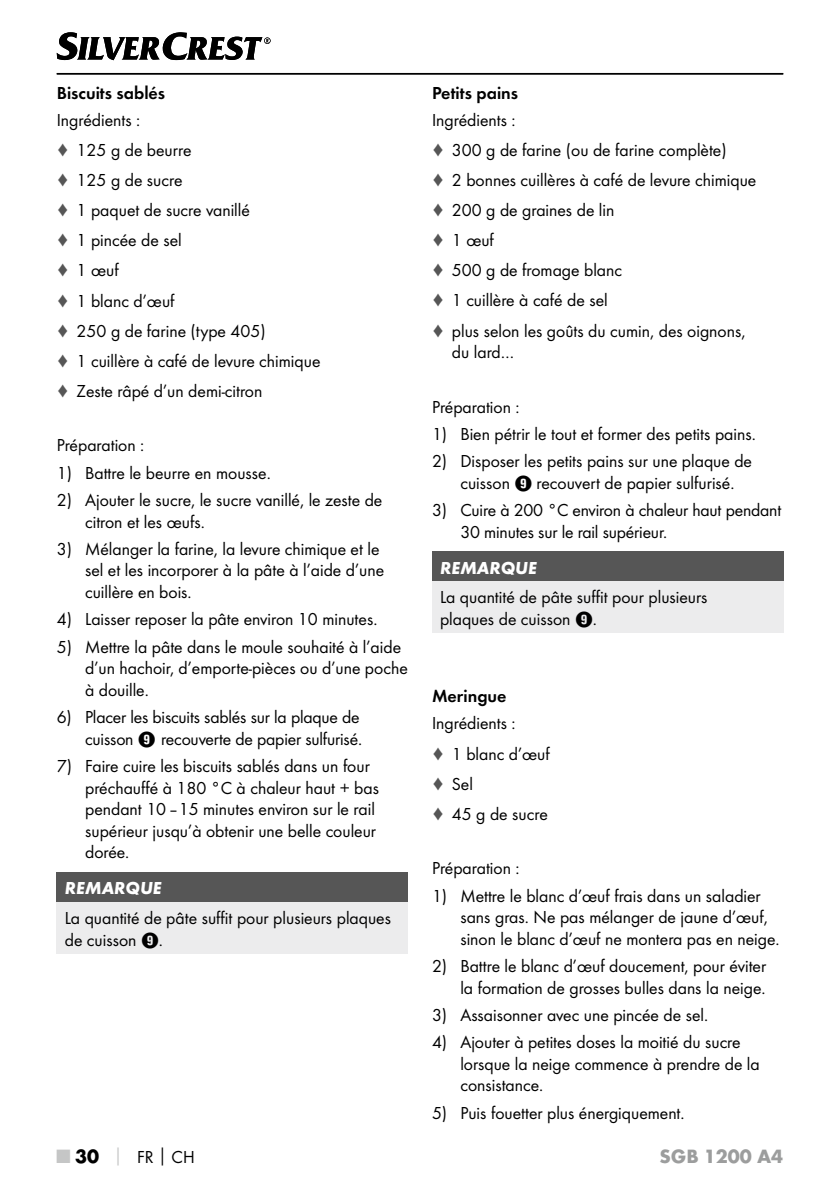
<style>
.page{position:relative;width:840px;height:1191px;background:#fff}
.page>*{position:absolute;margin:0;border:0;box-sizing:border-box;transform-origin:0 0}
.t1{font:700 20px "Futura";color:#9c9d9d}
.t2{font:18px/30px "Futura Boo";color:#000}
.t3{font:18px "Futura Dem";color:#000}
.t4{font:italic 700 18px "Futura";color:#fff}
.s1{color:#565656}
.s2{font-family:"Hako PI Nummern"}
.s3{font-family:"Futura";font-weight:700;font-size:20px;color:#c5c6c6}
.s4{font-family:"Futura";font-weight:700;font-size:20px}
.s5{font-family:"Futura";font-weight:700;color:#c5c6c6}
.s6{font-family:"Futura";font-weight:700}
</style>
<div class="page">
<hr style="left:57px;top:73px;width:725px;height:1px;background:#000">
<svg style="left:57px;top:32px;width:213px;height:28px"></svg>
<div style="left:57px;top:872px;width:351px;height:30px;background:#565656"></div>
<div style="left:57px;top:902px;width:351px;height:51px;background:#ececed"></div>
<div style="left:432px;top:551px;width:351px;height:31px;background:#565656"></div>
<div style="left:432px;top:582px;width:351px;height:51px;background:#ececed"></div>
<p class="t3" style="left:57px;top:82px;width:110px">Biscuits sablés</p>
<p class="t2" style="left:57px;top:105px;width:265px">Ingrédients :<br><span class="s1">♦</span> 125 g de beurre<br><span class="s1">♦</span> 125 g de sucre<br><span class="s1">♦</span> 1 paquet de sucre vanillé<br><span class="s1">♦</span> 1 pincée de sel<br><span class="s1">♦</span> 1 œuf<br><span class="s1">♦</span> 1 blanc d’œuf<br><span class="s1">♦</span> 250 g de farine (type 405)<br><span class="s1">♦</span> 1 cuillère à café de levure chimique <span class="s1">♦</span> Zeste râpé d’un demi-citron</p>
<p class="t2" style="left:57px;top:430px;width:89px">Préparation :</p>
<p class="t2" style="left:57px;top:457px;width:213px">1) Battre le beurre en mousse.</p>
<p class="t2" style="left:85px;top:489px;width:298px;line-height:21.6px;text-indent:-28px">2) Ajouter le sucre, le sucre vanillé, le zeste de citron et les œufs.</p>
<p class="t2" style="left:85px;top:538px;width:300px;line-height:21.6px;text-indent:-28px">3) Mélanger la farine, la levure chimique et le sel et les incorporer à la pâte à l’aide d’une cuillère en bois.</p>
<p class="t2" style="left:57px;top:604px;width:320px">4) Laisser reposer la pâte environ 10 minutes.</p>
<p class="t2" style="left:85px;top:635px;width:324px;line-height:21.6px;text-indent:-28px">5) Mettre la pâte dans le moule souhaité à l’aide d’un hachoir, d’emporte-pièces ou d’une poche à douille.</p>
<p class="t2" style="left:57px;top:706px;width:304px;line-height:21.6px;text-align:right">6) Placer les biscuits sablés sur la plaque de cuisson <span class="s2">9</span> recouverte de papier sulfurisé.</p>
<p class="t2" style="left:85px;top:755px;width:295px;line-height:21.6px;text-indent:-28px">7) Faire cuire les biscuits sablés dans un four préchauffé à 180 °C à chaleur haut + bas pendant 10–15 minutes environ sur le rail supérieur jusqu’à obtenir une belle couleur dorée.</p>
<p class="t4" style="left:65px;top:877px;width:98px">REMARQUE</p>
<p class="t2" style="left:65px;top:907px;width:327px;line-height:21.6px">La quantité de pâte suffit pour plusieurs plaques de cuisson <span class="s2">9</span>.</p>
<p class="t3" style="left:432px;top:82px;width:88px">Petits pains</p>
<p class="t2" style="left:432px;top:105px;width:325px">Ingrédients :<br><span class="s1">♦</span> 300 g de farine (ou de farine complète)<br><span class="s1">♦</span> 2 bonnes cuillères à café de levure chimique <span class="s1">♦</span> 200 g de graines de lin<br><span class="s1">♦</span> 1 œuf<br><span class="s1">♦</span> 500 g de fromage blanc<br><span class="s1">♦</span> 1 cuillère à café de sel<br><span class="s1">♦</span> plus selon les goûts du cumin, des oignons,</p>
<p class="t2" style="left:451px;top:337px;width:64px">du lard…</p>
<p class="t2" style="left:432px;top:392px;width:89px">Préparation :</p>
<p class="t2" style="left:432px;top:419px;width:323px">1) Bien pétrir le tout et former des petits pains.</p>
<p class="t2" style="left:432px;top:450px;width:321px;line-height:21.6px;text-align:center">2) Disposer les petits pains sur une plaque de cuisson <span class="s2">9</span> recouvert de papier sulfurisé.</p>
<p class="t2" style="left:460px;top:499px;width:322px;line-height:21.6px;text-indent:-28px">3) Cuire à 200 °C environ à chaleur haut pendant<br>30 minutes sur le rail supérieur.</p>
<p class="t4" style="left:440px;top:556px;width:98px">REMARQUE</p>
<p class="t2" style="left:440px;top:586px;width:269px;line-height:21.6px">La quantité de pâte suffit pour plusieurs plaques de cuisson <span class="s2">9</span>.</p>
<p class="t3" style="left:432px;top:685px;width:76px">Meringue</p>
<p class="t2" style="left:432px;top:708px;width:119px">Ingrédients :<br><span class="s1">♦</span> 1 blanc d’œuf <span class="s1">♦</span> Sel<br><span class="s1">♦</span> 45 g de sucre</p>
<p class="t2" style="left:432px;top:853px;width:89px">Préparation :</p>
<p class="t2" style="left:460px;top:884px;width:318px;line-height:21.6px;text-indent:-28px">1) Mettre le blanc d’œuf frais dans un saladier sans gras. Ne pas mélanger de jaune d’œuf, sinon le blanc d’œuf ne montera pas en neige.</p>
<p class="t2" style="left:432px;top:955px;width:335px;line-height:21.6px;text-align:right">2) Battre le blanc d’œuf doucement, pour éviter la formation de grosses bulles dans la neige.</p>
<p class="t2" style="left:432px;top:999px;width:275px">3) Assaisonner avec une pincée de sel.</p>
<p class="t2" style="left:460px;top:1031px;width:301px;line-height:21.6px;text-indent:-28px">4) Ajouter à petites doses la moitié du sucre lorsque la neige commence à prendre de la consistance.</p>
<p class="t2" style="left:432px;top:1097px;width:252px">5) Puis fouetter plus énergiquement.</p>
<p class="t2" style="left:57px;top:1141px;width:139px"><span class="s3">■</span> <span class="s4">30</span> <span class="s5">│</span> FR<span class="s6">│</span>CH</p>
<p class="t1" style="left:659px;top:1143px;width:125px">SGB 1200 A4</p>
</div>
